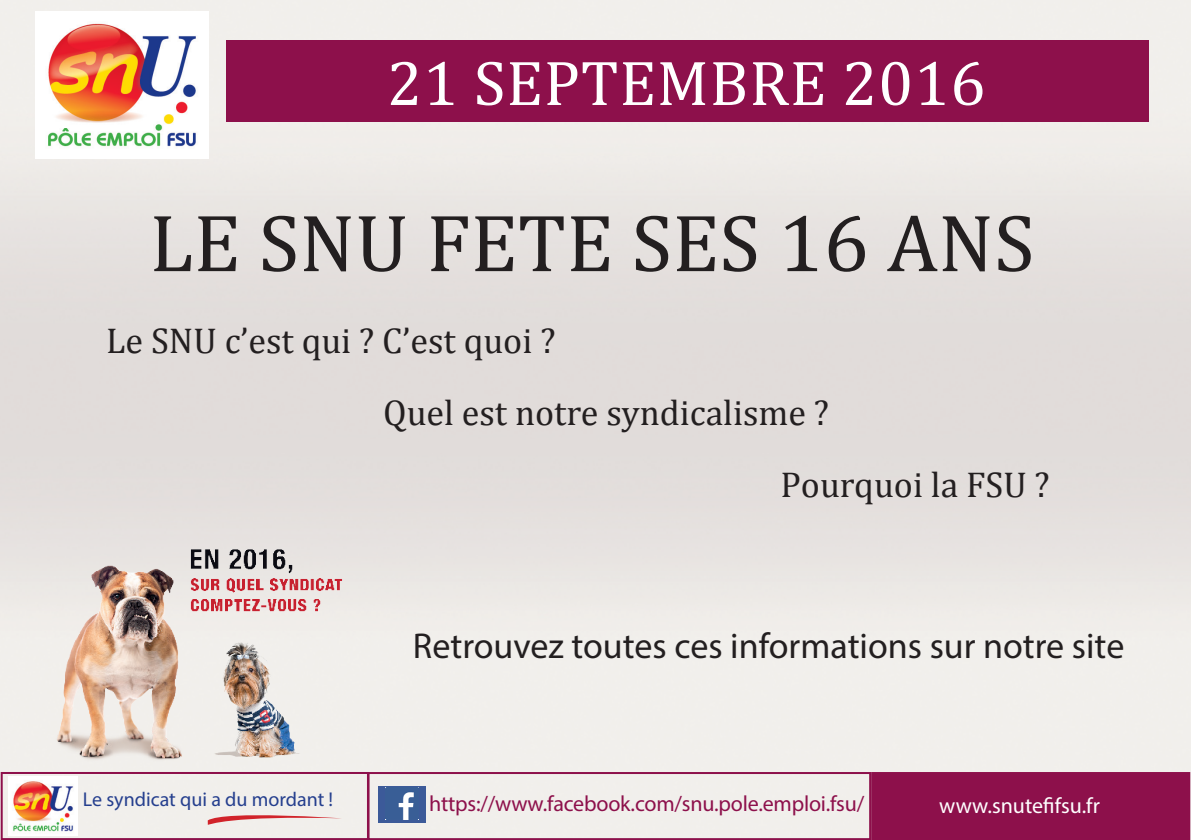
<style>
.page{position:relative;width:1191px;height:840px;background:#fff}
.page>*{position:absolute;margin:0;border:0;box-sizing:border-box;transform-origin:0 0}
.t1{font:82px "Cambria Math";color:#231f20}
.t2{font:64px "Cambria Math";letter-spacing:.01em;color:#fff}
.t3{font:36px "Cambria Math";color:#231f20}
.t4{font:36px "Myriad Pro";color:#231f20}
.t5{font:22px "Myriad Pro";letter-spacing:-.01em;color:#8d104b}
.t6{font:22px "Myriad Pro";color:#fff}
.t7{font:20px "Myriad Pro";color:#253f8e}
</style>
<div class="page">
<img style="left:0;top:0;width:1191px;height:839px">
<div style="left:227px;top:40px;width:922px;height:81px;background:#8d104b"></div>
<img style="left:27px;top:538px;width:329px;height:223px">
<div style="left:378px;top:785px;width:47px;height:36px;background:#3c5a99"></div>
<img style="left:385px;top:787px;width:29px;height:32px">
<div style="left:367px;top:771px;width:504px;height:68px;border:2px solid #8d104b"></div>
<div style="left:872px;top:772px;width:317px;height:66px;background:#8d104b"></div>
<div style="left:871px;top:771px;width:319px;height:68px;border:2px solid #8d104b"></div>
<div style="left:1px;top:771px;width:368px;height:68px;border:2px solid #8d104b"></div>
<svg style="left:208px;top:809px;width:134px;height:15px;background:#ebcac8"></svg>
<img style="left:36px;top:11px;width:172px;height:148px">
<img style="left:9px;top:776px;width:69px;height:59px">
<h2 class="t2" style="left:387px;top:45px;width:600px">21 SEPTEMBRE 2016</h2>
<h1 class="t1" style="left:149px;top:195px;width:886px">LE SNU FETE SES 16 ANS</h1>
<p class="t3" style="left:106px;top:319px;width:451px">Le SNU c’est qui ? C’est quoi ?</p>
<p class="t3" style="left:383px;top:391px;width:447px">Quel est notre syndicalisme ?</p>
<p class="t3" style="left:780px;top:463px;width:271px">Pourquoi la FSU ?</p>
<p class="t7" style="left:83px;top:786px;width:252px">Le syndicat qui a du mordant !</p>
<p class="t4" style="left:413px;top:623px;width:713px">Retrouvez toutes ces informations sur notre site</p>
<p class="t5" style="left:429px;top:789px;width:437px">https://www.facebook.com/snu.pole.emploi.fsu/</p>
<p class="t6" style="left:939px;top:791px;width:162px">www.snutefifsu.fr</p>
</div>
